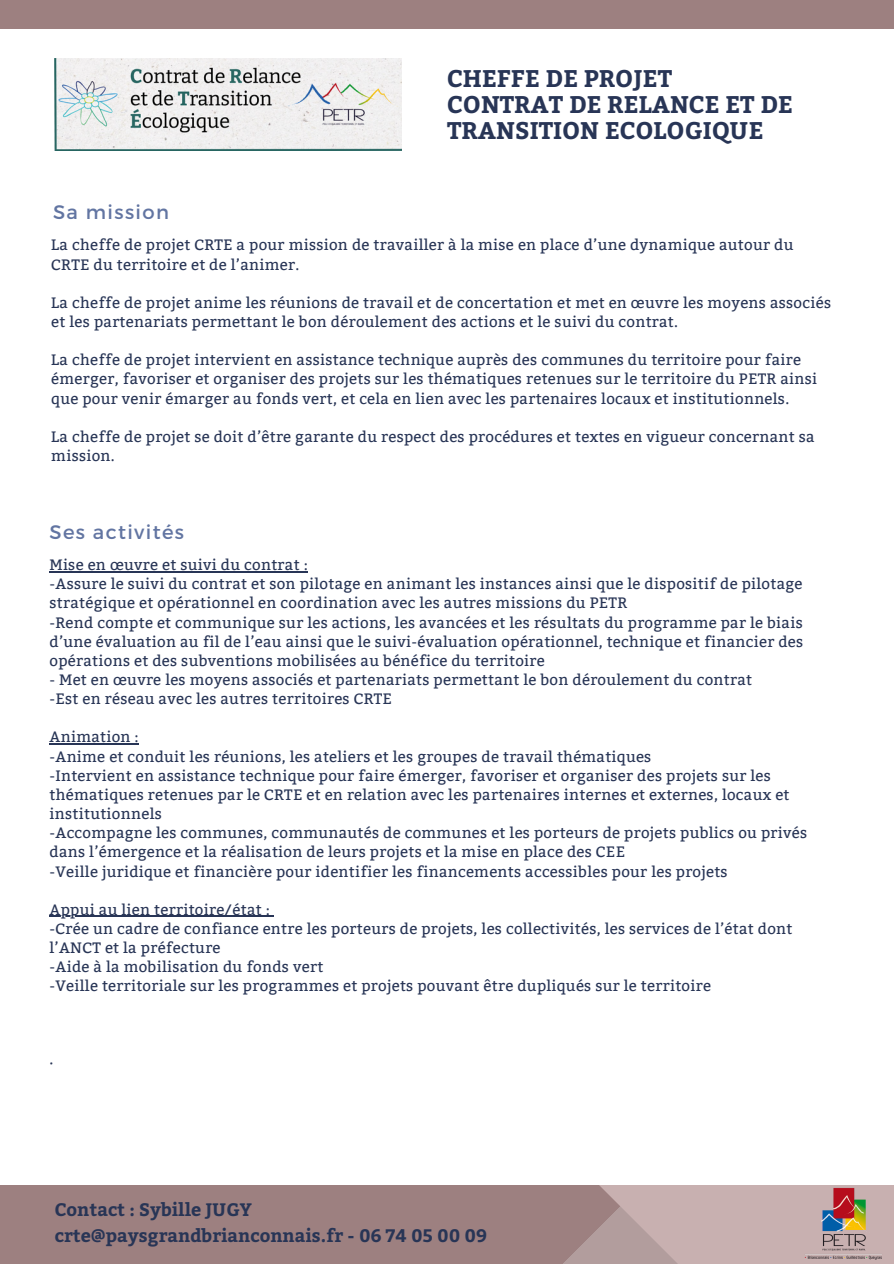
<style>
.page{position:relative;width:894px;height:1264px;background:#fff}
.page>*{position:absolute;margin:0;border:0;box-sizing:border-box;transform-origin:0 0}
.t1{font:700 24px/26px "Bitter";color:#283556}
.t2{font:19.5px "Montserrat";letter-spacing:.07em;color:#6275a2}
.t3{font:700 18px "Bitter";color:#283556}
.t4{font:15px/19.2px "Bitter";letter-spacing:.02em;color:#283556}
</style>
<div class="page">
<div style="left:0;top:0;width:893px;height:1263px;background:#9d8080"></div>
<svg style="left:475px;top:1183px;width:418px;height:80px;fill:#c8b0b0"></svg>
<div style="left:0;top:29px;width:893px;height:1154px;background:#fff"></div>
<img style="left:803px;top:1184px;width:80px;height:79px">
<img style="left:55px;top:58px;width:347px;height:93px">
<hr style="left:50px;top:571px;width:258px;height:1px;background:#283556">
<hr style="left:50px;top:743px;width:89px;height:1px;background:#283556">
<hr style="left:50px;top:915px;width:220px;height:2px;background:#283556">
<p class="t2" style="left:53px;top:200px;width:117px">Sa mission</p>
<p class="t1" style="left:447px;top:64px;width:226px">CHEFFE DE PROJET</p>
<p class="t1" style="left:447px;top:90px;width:347px">CONTRAT DE RELANCE ET DE<br>TRANSITION ECOLOGIQUE</p>
<p class="t4" style="left:51px;top:236px;width:743px">La cheffe de projet CRTE a pour mission de travailler à la mise en place d’une dynamique autour du<br>CRTE du territoire et de l’animer.</p>
<p class="t4" style="left:51px;top:293px;width:781px">La cheffe de projet anime les réunions de travail et de concertation et met en œuvre les moyens associés et les partenariats permettant le bon déroulement des actions et le suivi du contrat.</p>
<p class="t4" style="left:51px;top:350px;width:767px">La cheffe de projet intervient en assistance technique auprès des communes du territoire pour faire émerger, favoriser et organiser des projets sur les thématiques retenues sur le territoire du PETR ainsi que pour venir émarger au fonds vert, et cela en lien avec les partenaires locaux et institutionnels.</p>
<p class="t4" style="left:51px;top:427px;width:764px">La cheffe de projet se doit d’être garante du respect des procédures et textes en vigueur concernant sa mission.</p>
<p class="t2" style="left:50px;top:519px;width:136px">Ses activités</p>
<p class="t4" style="left:50px;top:555px;width:260px">Mise en œuvre et suivi du contrat :</p>
<p class="t4" style="left:50px;top:574px;width:754px">-Assure le suivi du contrat et son pilotage en animant les instances ainsi que le dispositif de pilotage stratégique et opérationnel en coordination avec les autres missions du PETR</p>
<p class="t4" style="left:50px;top:613px;width:755px;text-align:justify">-Rend compte et communique sur les actions, les avancées et les résultats du programme par le biais d’une évaluation au fil de l’eau ainsi que le suivi-évaluation opérationnel, technique et financier des opérations et des subventions mobilisées au bénéfice du territoire</p>
<p class="t4" style="left:50px;top:670px;width:703px">- Met en œuvre les moyens associés et partenariats permettant le bon déroulement du contrat</p>
<p class="t4" style="left:50px;top:689px;width:344px">-Est en réseau avec les autres territoires CRTE</p>
<p class="t4" style="left:50px;top:727px;width:91px">Animation :</p>
<p class="t4" style="left:50px;top:747px;width:603px">-Anime et conduit les réunions, les ateliers et les groupes de travail thématiques</p>
<p class="t4" style="left:50px;top:766px;width:741px">-Intervient en assistance technique pour faire émerger, favoriser et organiser des projets sur les thématiques retenues par le CRTE et en relation avec les partenaires internes et externes, locaux et institutionnels</p>
<p class="t4" style="left:50px;top:823px;width:759px">-Accompagne les communes, communautés de communes et les porteurs de projets publics ou privés dans l’émergence et la réalisation de leurs projets et la mise en place des CEE</p>
<p class="t4" style="left:50px;top:861px;width:679px">-Veille juridique et financière pour identifier les financements accessibles pour les projets</p>
<p class="t4" style="left:50px;top:900px;width:222px">Appui au lien territoire/état :</p>
<p class="t4" style="left:50px;top:919px;width:744px">-Crée un cadre de confiance entre les porteurs de projets, les collectivités, les services de l’état dont l’ANCT et la préfecture</p>
<p class="t4" style="left:50px;top:957px;width:275px">-Aide à la mobilisation du fonds vert</p>
<p class="t4" style="left:50px;top:976px;width:662px">-Veille territoriale sur les programmes et projets pouvant être dupliqués sur le territoire</p>
<p class="t4" style="left:50px;top:1053px;width:5px">·</p>
<p class="t3" style="left:55px;top:1196px;width:198px">Contact : Sybille JUGY</p>
<p class="t3" style="left:55px;top:1222px;width:434px">crte@paysgrandbrianconnais.fr - 06 74 05 00 09</p>
</div>
